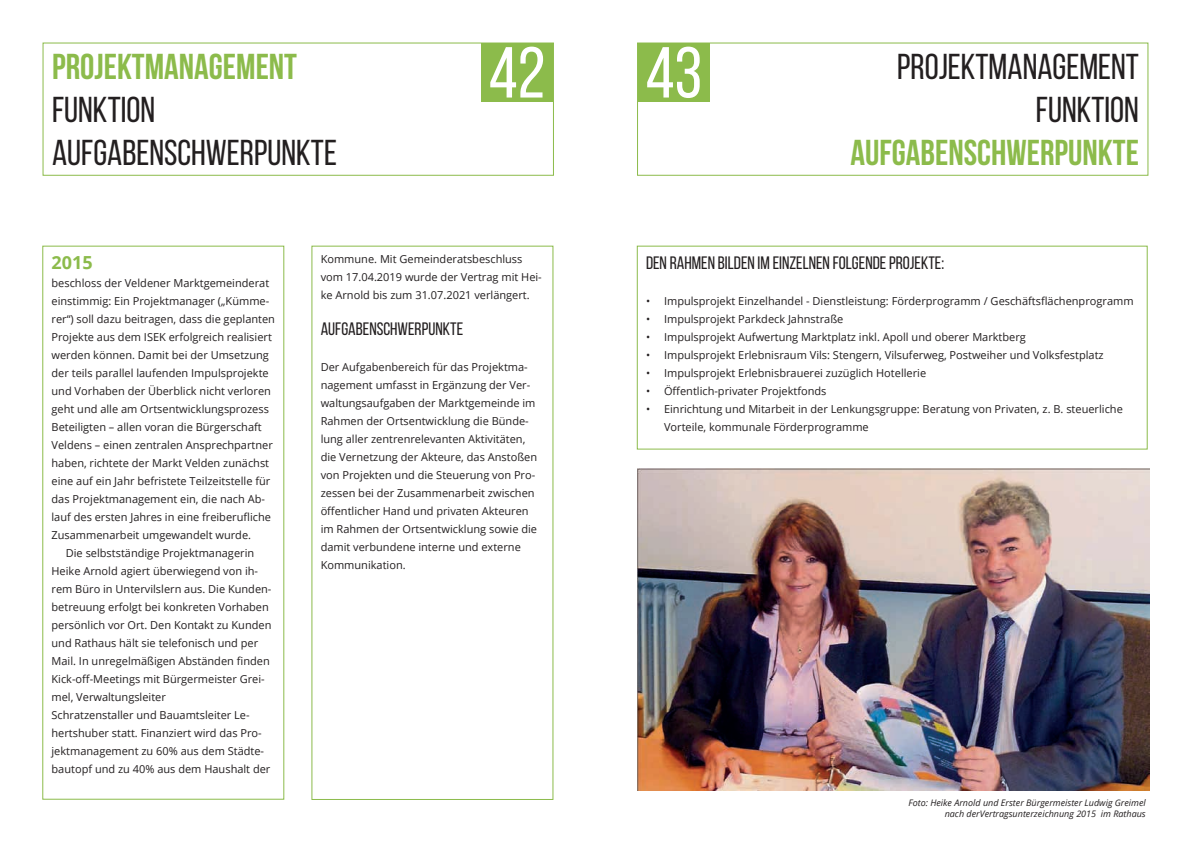
<style>
.page{position:relative;width:1191px;height:842px;background:#fff}
.page>*{position:absolute;margin:0;border:0;box-sizing:border-box;transform-origin:0 0}
.t1{font:72px "Bebas Neue";color:#fff}
.t2{font:36px/43.2px "Bebas Neue";color:#231f20}
.t3{font:700 36px "Bebas Neue";color:#8cbb4b}
.t4{font:18px "Bebas Neue";color:#231f20}
.t5{font:700 18px "Open Sans";color:#8cbb4b}
.t6{font:11px/18px "Open Sans";color:#231f20}
.t7{font:italic 9px/10.8px "Open Sans";color:#231f20;text-align:right}
</style>
<div class="page">
<div style="left:481px;top:44px;width:72px;height:58px;background:#8cbb4b"></div>
<div style="left:638px;top:44px;width:72px;height:58px;background:#8cbb4b"></div>
<div style="left:43px;top:43px;width:511px;height:133px;border:1px solid #8cbb4b"></div>
<div style="left:637px;top:43px;width:511px;height:133px;border:1px solid #8cbb4b"></div>
<div style="left:43px;top:246px;width:241px;height:553px;border:1px solid #8cbb4b"></div>
<img style="left:637px;top:469px;width:512px;height:321px">
<h2 class="t3" style="left:52px;top:47px;width:247px">PROJEKTMANAGEMENT</h2>
<h2 class="t2" style="left:52px;top:88px;width:286px">FUNKTION<br>AUFGABENSCHWERPUNKTE</h2>
<h1 class="t1" style="left:489px;top:34px;width:58px">42</h1>
<h1 class="t1" style="left:645px;top:34px;width:58px">43</h1>
<h2 class="t2" style="left:897px;top:45px;width:243px;text-align:right">PROJEKTMANAGEMENT<br>FUNKTION</h2>
<h2 class="t3" style="left:850px;top:133px;width:290px">AUFGABENSCHWERPUNKTE</h2>
<h3 class="t5" style="left:52px;top:249px;width:43px">2015</h3>
<p class="t6" style="left:52px;top:273px;width:219px">beschloss der Veldener Marktgemeinderat</p>
<p class="t6" style="left:52px;top:291px;width:219px">einstimmig: Ein Projektmanager („Kümme-</p>
<p class="t6" style="left:52px;top:309px;width:225px">rer“) soll dazu beitragen, dass die geplanten</p>
<p class="t6" style="left:52px;top:327px;width:222px">Projekte aus dem ISEK erfolgreich realisiert</p>
<p class="t6" style="left:52px;top:345px;width:219px">werden können. Damit bei der Umsetzung</p>
<p class="t6" style="left:52px;top:363px;width:219px">der teils parallel laufenden Impulsprojekte</p>
<p class="t6" style="left:52px;top:381px;width:221px">und Vorhaben der Überblick nicht verloren</p>
<p class="t6" style="left:52px;top:399px;width:219px">geht und alle am Ortsentwicklungsprozess</p>
<p class="t6" style="left:52px;top:417px;width:212px">Beteiligten – allen voran die Bürgerschaft</p>
<p class="t6" style="left:52px;top:435px;width:223px">Veldens – einen zentralen Ansprechpartner</p>
<p class="t6" style="left:52px;top:453px;width:219px">haben, richtete der Markt Velden zunächst</p>
<p class="t6" style="left:52px;top:471px;width:220px">eine auf ein Jahr befristete Teilzeitstelle für</p>
<p class="t6" style="left:52px;top:489px;width:215px">das Projektmanagement ein, die nach Ab-</p>
<p class="t6" style="left:52px;top:507px;width:221px">lauf des ersten Jahres in eine freiberufliche</p>
<p class="t6" style="left:52px;top:525px;width:201px">Zusammenarbeit umgewandelt wurde.</p>
<p class="t6" style="left:66px;top:543px;width:190px">Die selbstständige Projektmanagerin</p>
<p class="t6" style="left:52px;top:561px;width:208px">Heike Arnold agiert überwiegend von ih-</p>
<p class="t6" style="left:52px;top:579px;width:221px">rem Büro in Untervilslern aus. Die Kunden-</p>
<p class="t6" style="left:52px;top:597px;width:219px">betreuung erfolgt bei konkreten Vorhaben</p>
<p class="t6" style="left:52px;top:615px;width:221px">persönlich vor Ort. Den Kontakt zu Kunden</p>
<p class="t6" style="left:52px;top:633px;width:208px">und Rathaus hält sie telefonisch und per</p>
<p class="t6" style="left:52px;top:651px;width:220px">Mail. In unregelmäßigen Abständen finden</p>
<p class="t6" style="left:52px;top:669px;width:215px">Kick-off-Meetings mit Bürgermeister Grei-</p>
<p class="t6" style="left:52px;top:687px;width:116px">mel, Verwaltungsleiter</p>
<p class="t6" style="left:52px;top:705px;width:200px">Schratzenstaller und Bauamtsleiter Le-</p>
<p class="t6" style="left:52px;top:723px;width:212px">hertshuber statt. Finanziert wird das Pro-</p>
<p class="t6" style="left:52px;top:741px;width:214px">jektmanagement zu 60% aus dem Städte-</p>
<p class="t6" style="left:52px;top:759px;width:220px">bautopf und zu 40% aus dem Haushalt der</p>
<p class="t6" style="left:321px;top:250px;width:223px">Kommune. Mit Gemeinderatsbeschluss vom 17.04.2019 wurde der Vertrag mit Hei&shy;ke Arnold bis zum 31.07.2021 verlängert.</p>
<h3 class="t4" style="left:321px;top:319px;width:144px">AUFGABENSCHWERPUNKTE</h3>
<p class="t6" style="left:321px;top:358px;width:218px">Der Aufgabenbereich für das Projektma&shy;nagement umfasst in Ergänzung der Ver&shy;waltungsaufgaben der Marktgemeinde im Rahmen der Ortsentwicklung die Bünde&shy;lung aller zentrenrelevanten Aktivitäten, die Vernetzung der Akteure, das Anstoßen von Projekten und die Steuerung von Pro&shy;zessen bei der Zusammenarbeit zwischen öffentlicher Hand und privaten Akteuren im Rahmen der Ortsentwicklung sowie die damit verbundene interne und externe Kommunikation.</p>
<h3 class="t4" style="left:646px;top:253px;width:300px">DEN RAHMEN BILDEN IM EINZELNEN FOLGENDE PROJEKTE:</h3>
<p class="t6" style="left:646px;top:291px;width:489px">• Impulsprojekt Einzelhandel - Dienstleistung: Förderprogramm / Geschäftsflächenprogramm</p>
<p class="t6" style="left:646px;top:309px;width:199px">• Impulsprojekt Parkdeck Jahnstraße</p>
<p class="t6" style="left:646px;top:327px;width:381px">• Impulsprojekt Aufwertung Marktplatz inkl. Apoll und oberer Marktberg</p>
<p class="t6" style="left:646px;top:345px;width:459px">• Impulsprojekt Erlebnisraum Vils: Stengern, Vilsuferweg, Postweiher und Volksfestplatz</p>
<p class="t6" style="left:646px;top:363px;width:282px">• Impulsprojekt Erlebnisbrauerei zuzüglich Hotellerie</p>
<p class="t6" style="left:646px;top:381px;width:182px">• Öffentlich-privater Projektfonds</p>
<p class="t6" style="left:664px;top:399px;width:460px;text-indent:-18px">• Einrichtung und Mitarbeit in der Lenkungsgruppe: Beratung von Privaten, z. B. steuerliche<br>Vorteile, kommunale Förderprogramme</p>
<p class="t7" style="left:908px;top:797px;width:239px">Foto: Heike Arnold und Erster Bürgermeister Ludwig Greimel nach derVertragsunterzeichnung 2015 im Rathaus</p>
</div>
